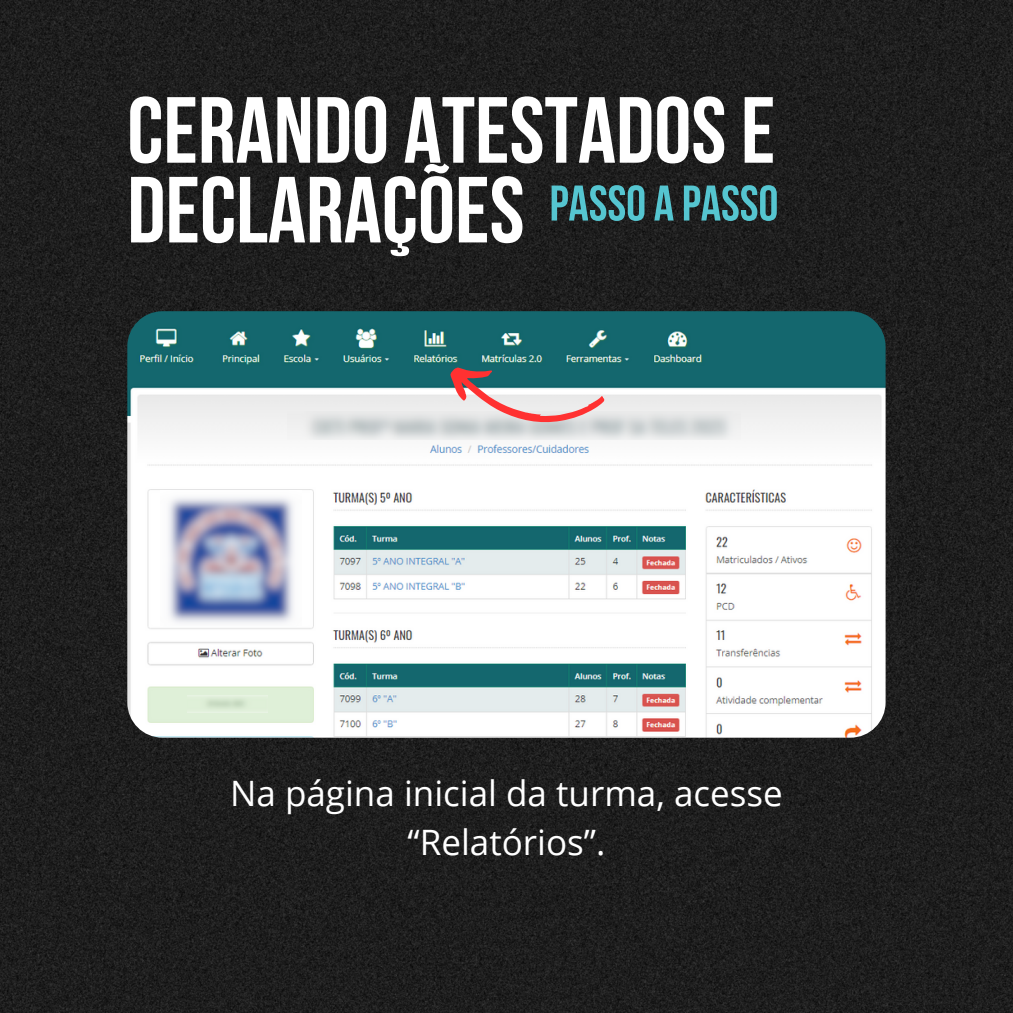
<style>
.page{position:relative;width:1013px;height:1013px;background:#fff}
.page>*{position:absolute;margin:0;border:0;box-sizing:border-box;transform-origin:0 0}
.t1{font:700 93.62px/79.8px "Bebas Neue";color:#fff}
.t2{font:700 50px "Bebas Neue";color:#55c5d0}
.t3{font:35px/48.8px "Open Sans";color:#fff;text-align:center}
</style>
<div class="page">
<img style="left:0;top:0;width:1012px;height:1012px">
<img style="left:127px;top:311px;width:758px;height:426px;border-radius:35px">
<img style="left:288px;top:411px;width:452px;height:28px">
<img style="left:160px;top:490px;width:141px;height:135px">
<img style="left:187px;top:695px;width:80px;height:17px">
<svg style="left:442px;top:357px;width:163px;height:82px;background:#a2a8a9"></svg>
<p class="t1" style="left:127px;top:99px;width:649px">CERANDO ATESTADOSE<br>DECLARAÇÕES</p>
<p class="t2" style="left:549px;top:183px;width:230px">PASSO A PASSO</p>
<p class="t3" style="left:230px;top:768px;width:554px">Na página inicial da turma, acesse “Relatórios”.</p>
</div>
